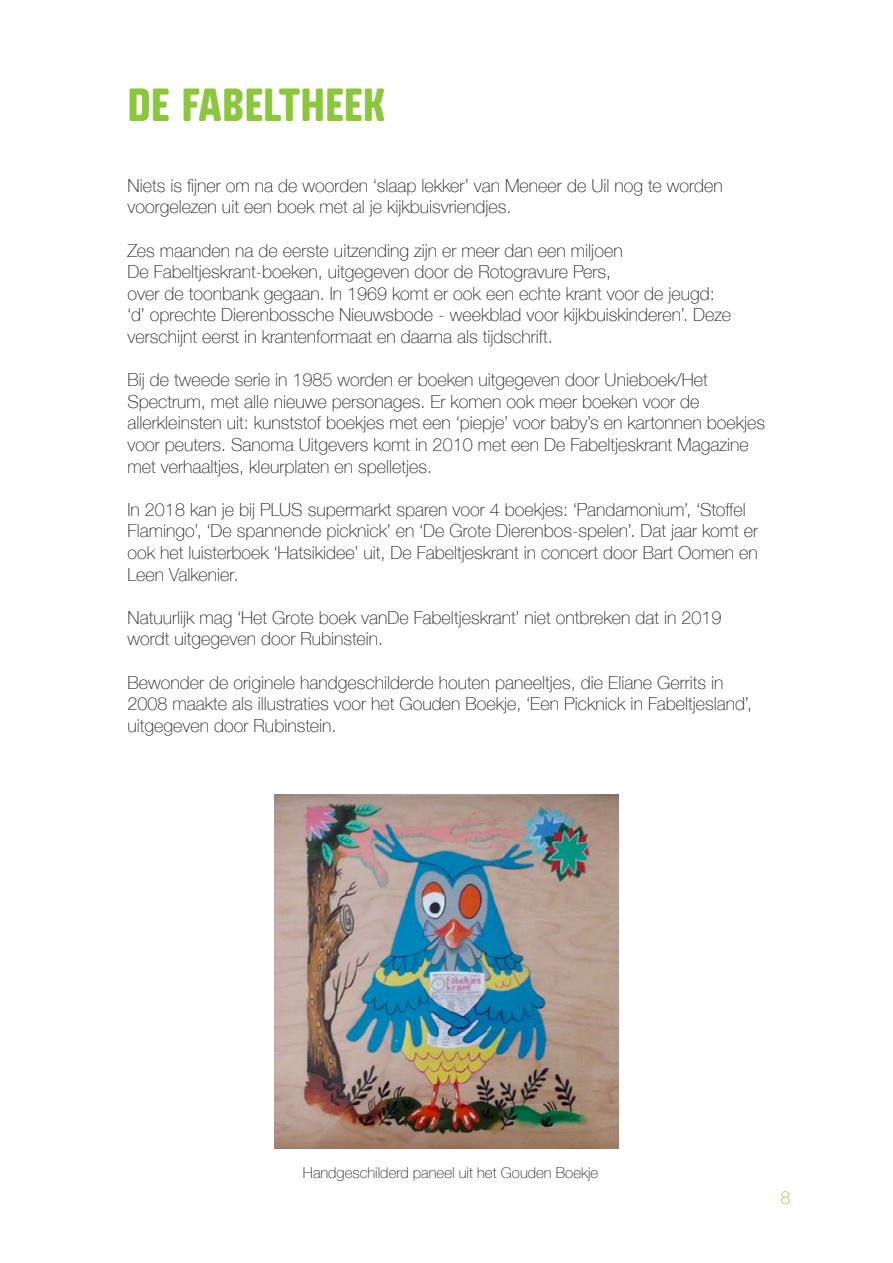
<style>
.page{position:relative;width:893px;height:1263px;background:#fff}
.page>*{position:absolute;margin:0;border:0;box-sizing:border-box;transform-origin:0 0}
.t1{font:45px "Fishmonger ECB";color:#8bc63e}
.t2{font:100 18px/21.6px "Helvetica Neue";color:#231f20}
.t3{font:100 18px "Helvetica Neue";color:#8bc63e}
.t4{font:100 15px "Helvetica Neue";color:#231f20}
</style>
<div class="page">
<img style="left:274px;top:794px;width:345px;height:354px">
<h1 class="t1" style="left:128px;top:73px;width:259px">DE FABELTHEEK</h1>
<p class="t2" style="left:128px;top:174px;width:597px">Niets is fijner om na de woorden ‘slaap lekker’ van Meneer de Uil nog te worden voorgelezen uit een boek met al je kijkbuisvriendjes.</p>
<p class="t2" style="left:128px;top:239px;width:605px">Zes maanden na de eerste uitzending zijn er meer dan een miljoen<br>De Fabeltjeskrant-boeken, uitgegeven door de Rotogravure Pers,<br>over de toonbank gegaan. In 1969 komt er ook een echte krant voor de jeugd: ‘d’ oprechte Dierenbossche Nieuwsbode - weekblad voor kijkbuiskinderen’. Deze verschijnt eerst in krantenformaat en daarna als tijdschrift.</p>
<p class="t2" style="left:128px;top:368px;width:639px">Bij de tweede serie in 1985 worden er boeken uitgegeven door Unieboek/Het Spectrum, met alle nieuwe personages. Er komen ook meer boeken voor de allerkleinsten uit: kunststof boekjes met een ‘piepje’ voor baby’s en kartonnen boekjes voor peuters. Sanoma Uitgevers komt in 2010 met een De Fabeltjeskrant Magazine met verhaaltjes, kleurplaten en spelletjes.</p>
<p class="t2" style="left:128px;top:498px;width:632px">In 2018 kan je bij PLUS supermarkt sparen voor 4 boekjes: ‘Pandamonium’, ‘Stoffel Flamingo’, ‘De spannende picknick’ en ‘De Grote Dierenbos-spelen’. Dat jaar komt er ook het luisterboek ‘Hatsikidee’ uit, De Fabeltjeskrant in concert door Bart Oomen en Leen Valkenier.</p>
<p class="t2" style="left:128px;top:606px;width:595px">Natuurlijk mag ‘Het Grote boek vanDe Fabeltjeskrant’ niet ontbreken dat in 2019 wordt uitgegeven door Rubinstein.</p>
<p class="t2" style="left:128px;top:671px;width:626px">Bewonder de originele handgeschilderde houten paneeltjes, die Eliane Gerrits in<br>2008 maakte als illustraties voor het Gouden Boekje, ‘Een Picknick in Fabeltjesland’, uitgegeven door Rubinstein.</p>
<p class="t4" style="left:303px;top:1161px;width:297px">Handgeschilderd paneel uit het Gouden Boekje</p>
<p class="t3" style="left:781px;top:1184px;width:12px">8</p>
</div>
